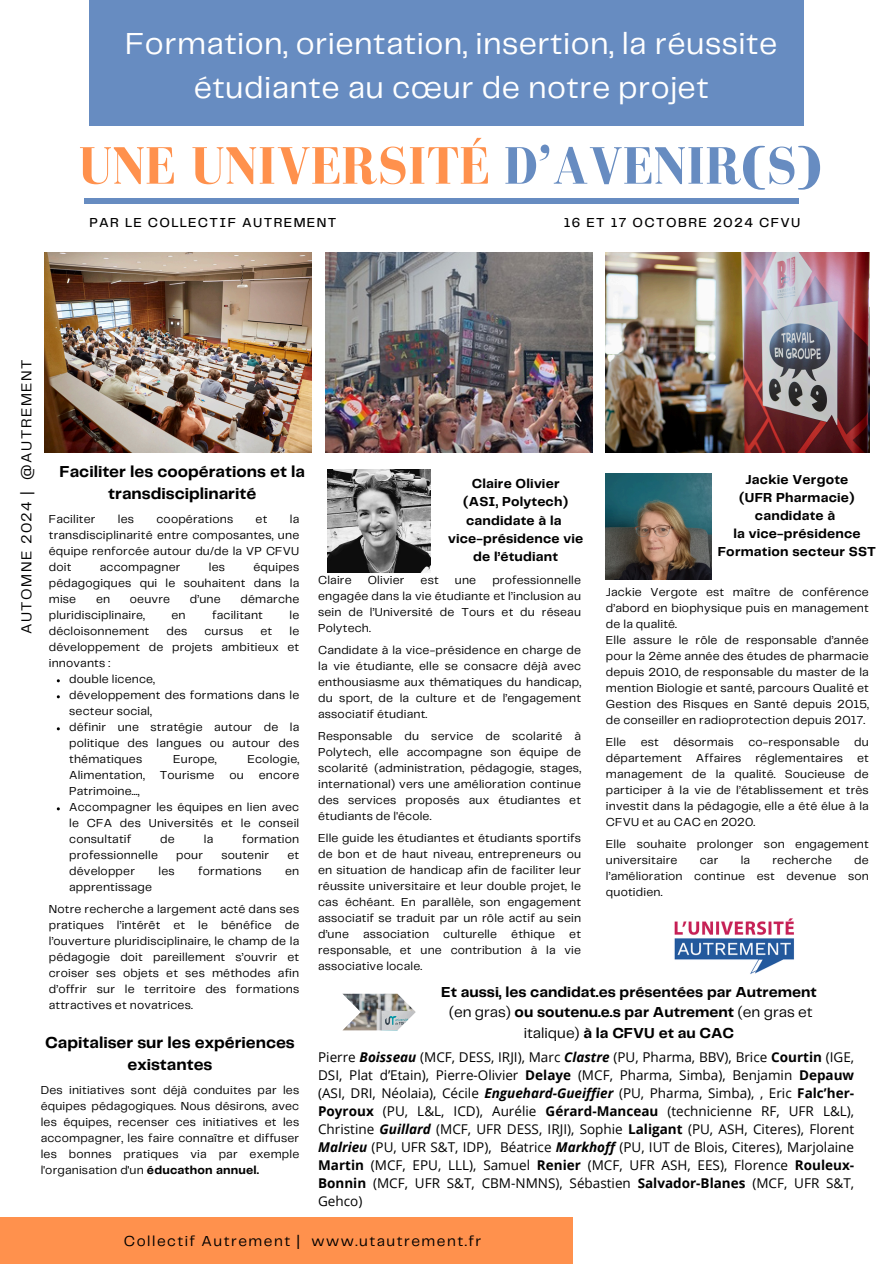
<style>
.page{position:relative;width:894px;height:1264px;background:#fff}
.page>*{position:absolute;margin:0;border:0;box-sizing:border-box;transform-origin:0 0}
.t1{font:700 54px "Bodoni FLF";color:#ff914d}
.t2{font:31.65px/43.8px "Telegraf";letter-spacing:.015em;color:#fff;text-align:center}
.t3{font:700 16.5px/22.5px "Telegraf";color:#000;text-align:center}
.t4{font:700 15px/20.2px "Telegraf";color:#000;text-align:center}
.t5{font:15px "Telegraf";letter-spacing:.1em;color:#000}
.t6{font:13.5px/18px "Open Sans";color:#000;text-align:justify}
.t7{font:700 13.5px/18.5px "Telegraf";letter-spacing:.015em;color:#000;text-align:center}
.t8{font:500 13.5px "Telegraf";letter-spacing:.1em;color:#000}
.t9{font:12px/16px "Telegraf";letter-spacing:.015em;color:#000;text-align:justify}
.s1{color:#678cc1}
.s2{font-weight:700}
.s3{font-weight:400}
.s4{font-weight:700;font-style:italic}
</style>
<div class="page">
<img style="left:45px;top:252px;width:266px;height:200px">
<div style="left:89px;top:0;width:714px;height:126px;background:#678cc1"></div>
<div style="left:84px;top:198px;width:714px;height:6px;background:#678cc1"></div>
<img style="left:325px;top:252px;width:267px;height:200px">
<div style="left:0;top:1216px;width:572px;height:47px;background:#ff914d"></div>
<img style="left:674px;top:918px;width:120px;height:56px">
<img style="left:327px;top:469px;width:104px;height:104px">
<img style="left:605px;top:473px;width:106px;height:106px">
<img style="left:605px;top:252px;width:264px;height:200px">
<img style="left:342px;top:993px;width:73px;height:37px">
<p class="t2" style="left:125px;top:23px;width:653px">Formation, orientation, insertion, la réussite étudiante au cœur de notre projet</p>
<h2 class="t1" style="left:78px;top:136px;width:744px">UNE UNIVERSITÉ <span class="s1">D’AVENIR(S)</span></h2>
<p class="t8" style="left:89px;top:217px;width:248px">PAR LE COLLECTIF AUTREMENT</p>
<p class="t8" style="left:563px;top:216px;width:238px">16 ET 17 OCTOBRE 2024 CFVU</p>
<p class="t5" style="left:20px;top:634px;width:276px;rotate:-90deg">AUTOMNE 2024 | @AUTREMENT</p>
<p class="t3" style="left:59px;top:461px;width:247px">Faciliter les coopérations et la transdisciplinarité</p>
<p class="t9" style="left:49px;top:512px;width:252px;text-indent:241px">la transdisciplinarité entre composantes, une équipe renforcée autour du/de la VP CFVU doit</p>
<p class="t9" style="left:49px;top:512px;width:48px">Faciliter</p>
<p class="t9" style="left:118px;top:512px;width:18px">les</p>
<p class="t9" style="left:156px;top:512px;width:78px">coopérations</p>
<p class="t9" style="left:255px;top:512px;width:13px">et</p>
<p class="t9" style="left:100px;top:560px;width:82px">accompagner</p>
<p class="t9" style="left:209px;top:560px;width:18px">les</p>
<p class="t9" style="left:49px;top:560px;width:252px;text-indent:205px">équipes pédagogiques qui le souhaitent dans la mise</p>
<p class="t9" style="left:96px;top:592px;width:16px">en</p>
<p class="t9" style="left:130px;top:592px;width:42px">oeuvre</p>
<p class="t9" style="left:190px;top:592px;width:32px">d’une</p>
<p class="t9" style="left:240px;top:592px;width:60px">démarche</p>
<p class="t9" style="left:49px;top:608px;width:98px">pluridisciplinaire,</p>
<p class="t9" style="left:171px;top:608px;width:16px">en</p>
<p class="t9" style="left:212px;top:608px;width:52px">facilitant</p>
<p class="t9" style="left:289px;top:608px;width:11px">le</p>
<p class="t9" style="left:49px;top:624px;width:102px">décloisonnement</p>
<p class="t9" style="left:166px;top:624px;width:22px">des</p>
<p class="t9" style="left:204px;top:624px;width:40px">cursus</p>
<p class="t9" style="left:260px;top:624px;width:13px">et</p>
<p class="t9" style="left:49px;top:624px;width:252px;text-indent:240px">le développement de projets ambitieux et innovants :</p>
<p class="t9" style="left:69px;top:672px;width:87px">double licence,</p>
<p class="t9" style="left:69px;top:688px;width:231px">développement des formations dans le secteur social,</p>
<p class="t9" style="left:69px;top:720px;width:231px">définir une stratégie autour de la politique des langues ou autour des thématiques</p>
<p class="t9" style="left:69px;top:752px;width:231px;text-indent:178px">Ecologie, Alimentation, Tourisme ou encore Patrimoine...,</p>
<p class="t9" style="left:69px;top:800px;width:231px">Accompagner les équipes en lien avec le CFA des Universités et le conseil consultatif</p>
<p class="t9" style="left:173px;top:752px;width:45px">Europe,</p>
<p class="t9" style="left:160px;top:832px;width:16px">de</p>
<p class="t9" style="left:204px;top:832px;width:11px">la</p>
<p class="t9" style="left:242px;top:832px;width:58px">formation</p>
<p class="t9" style="left:69px;top:848px;width:90px">professionnelle</p>
<p class="t9" style="left:176px;top:848px;width:28px">pour</p>
<p class="t9" style="left:221px;top:848px;width:49px">soutenir</p>
<p class="t9" style="left:287px;top:848px;width:13px">et</p>
<p class="t9" style="left:69px;top:864px;width:67px">développer</p>
<p class="t9" style="left:158px;top:864px;width:18px">les</p>
<p class="t9" style="left:198px;top:864px;width:65px">formations</p>
<p class="t9" style="left:285px;top:864px;width:16px">en</p>
<p class="t9" style="left:69px;top:880px;width:84px">apprentissage</p>
<p class="t9" style="left:49px;top:902px;width:252px">Notre recherche a largement acté dans ses pratiques l’intérêt et le bénéfice de l’ouverture pluridisciplinaire, le champ de la pédagogie doit pareillement s’ouvrir et croiser ses objets et ses méthodes afin d’offrir sur le territoire des formations attractives et novatrices.</p>
<p class="t3" style="left:45px;top:1031px;width:251px">Capitaliser sur les expériences existantes</p>
<h5 class="t9" style="left:41px;top:1082px;width:260px">Des initiatives sont déjà conduites par les équipes pédagogiques. Nous désirons, avec les équipes, recenser ces initiatives et les accompagner, les faire connaître et diffuser les bonnes pratiques via par exemple l'organisation d'un <span class="s2">éducathon annuel.</span></h5>
<p class="t7" style="left:471px;top:475px;width:89px">Claire Olivier</p>
<p class="t7" style="left:463px;top:493px;width:106px;text-align:left">(ASI, Polytech) candidate à la</p>
<p class="t7" style="left:448px;top:530px;width:137px">vice-présidence vie de l’étudiant</p>
<p class="t9" style="left:318px;top:572px;width:264px;text-indent:174px">professionnelle engagée dans la vie étudiante et l’inclusion au sein de l’Université de Tours et du réseau Polytech.</p>
<p class="t9" style="left:318px;top:642px;width:264px">Candidate à la vice-présidence en charge de la vie étudiante, elle se consacre déjà avec enthousiasme aux thématiques du handicap, du sport, de la culture et de l’engagement associatif étudiant.</p>
<p class="t9" style="left:318px;top:728px;width:264px">Responsable du service de scolarité à Polytech, elle accompagne son équipe de scolarité (administration, pédagogie, stages, international) vers une amélioration continue des services proposés aux étudiantes et étudiants de l'école.</p>
<p class="t9" style="left:318px;top:830px;width:264px">Elle guide les étudiantes et étudiants sportifs de bon et de haut niveau, entrepreneurs ou en situation de handicap afin de faciliter leur réussite universitaire et leur double projet, le cas échéant. En parallèle, son engagement associatif se traduit par un rôle actif au sein d’une association culturelle éthique et responsable, et une contribution à la vie associative locale.</p>
<p class="t9" style="left:318px;top:572px;width:35px">Claire</p>
<p class="t9" style="left:367px;top:572px;width:38px">Olivier</p>
<p class="t9" style="left:420px;top:572px;width:20px">est</p>
<p class="t9" style="left:455px;top:572px;width:23px">une</p>
<p class="t7" style="left:745px;top:471px;width:104px">Jackie Vergote</p>
<p class="t7" style="left:739px;top:489px;width:117px;line-height:18px">(UFR Pharmacie) candidate à</p>
<p class="t7" style="left:717px;top:525px;width:160px;line-height:18px">la vice-présidence<br>Formation secteur SST</p>
<h6 class="t9" style="left:605px;top:585px;width:264px">Jackie Vergote est maître de conférence d’abord en biophysique puis en management de la qualité.</h6>
<h6 class="t9" style="left:605px;top:633px;width:264px">Elle assure le rôle de responsable d’année pour la 2ème année des études de pharmacie depuis 2010, de responsable du master de la mention Biologie et santé, parcours Qualité et Gestion des Risques en Santé depuis 2015, de conseiller en radioprotection depuis 2017.</h6>
<h3 class="t9" style="left:605px;top:735px;width:264px">Elle est désormais co-responsable du département Affaires réglementaires et management de la qualité. Soucieuse de participer à la vie de l’établissement et très investit dans la pédagogie, elle a été élue à la CFVU et au CAC en 2020.</h3>
<h4 class="t9" style="left:605px;top:837px;width:264px">Elle souhaite prolonger son engagement universitaire</h4>
<h4 class="t9" style="left:605px;top:853px;width:264px;text-indent:248px">de l’amélioration continue est devenue son quotidien.</h4>
<h4 class="t9" style="left:699px;top:853px;width:20px">car</h4>
<h4 class="t9" style="left:740px;top:853px;width:11px">la</h4>
<h4 class="t9" style="left:772px;top:853px;width:61px">recherche</h4>
<p class="t4" style="left:441px;top:982px;width:377px">Et aussi, les candidat.es présentées par Autrement <span class="s3">(en gras)</span> ou soutenu.e.s par Autrement <span class="s3">(en gras et italique)</span> à la CFVU et au CAC</p>
<h5 class="t6" style="left:318px;top:1047px;width:537px">Pierre <span class="s4">Boisseau</span> (MCF, DESS, IRJI), Marc <span class="s4">Clastre</span> (PU, Pharma, BBV), Brice <span class="s2">Courtin</span> (IGE, DSI, Plat d’Etain), Pierre-Olivier <span class="s2">Delaye</span> (MCF, Pharma, Simba), Benjamin <span class="s2">Depauw </span>(ASI, DRI, Néolaia), Cécile <span class="s4">Enguehard-Gueiffier</span> (PU, Pharma, Simba), , Eric <span class="s2">Falc’her-Poyroux</span> (PU, L&amp;L, ICD), Aurélie <span class="s2">Gérard-Manceau</span> (technicienne RF, UFR L&amp;L), Christine <span class="s4">Guillard</span> (MCF, UFR DESS, IRJI), Sophie <span class="s2">Laligant</span> (PU, ASH, Citeres), Florent <span class="s4">Malrieu</span> (PU, UFR S&amp;T, IDP), Béatrice <span class="s4">Markhoff</span> (PU, IUT de Blois, Citeres), Marjolaine <span class="s2">Martin</span> (MCF, EPU, LLL), Samuel <span class="s2">Renier</span> (MCF, UFR ASH, EES), Florence <span class="s2">Rouleux-Bonnin</span> (MCF, UFR S&amp;T, CBM-NMNS), Sébastien <span class="s2">Salvador-Blanes</span> (MCF, UFR S&amp;T, Gehco)</h5>
<h1 class="t5" style="left:124px;top:1234px;width:358px">Collectif Autrement | www.utautrement.fr</h1>
</div>
